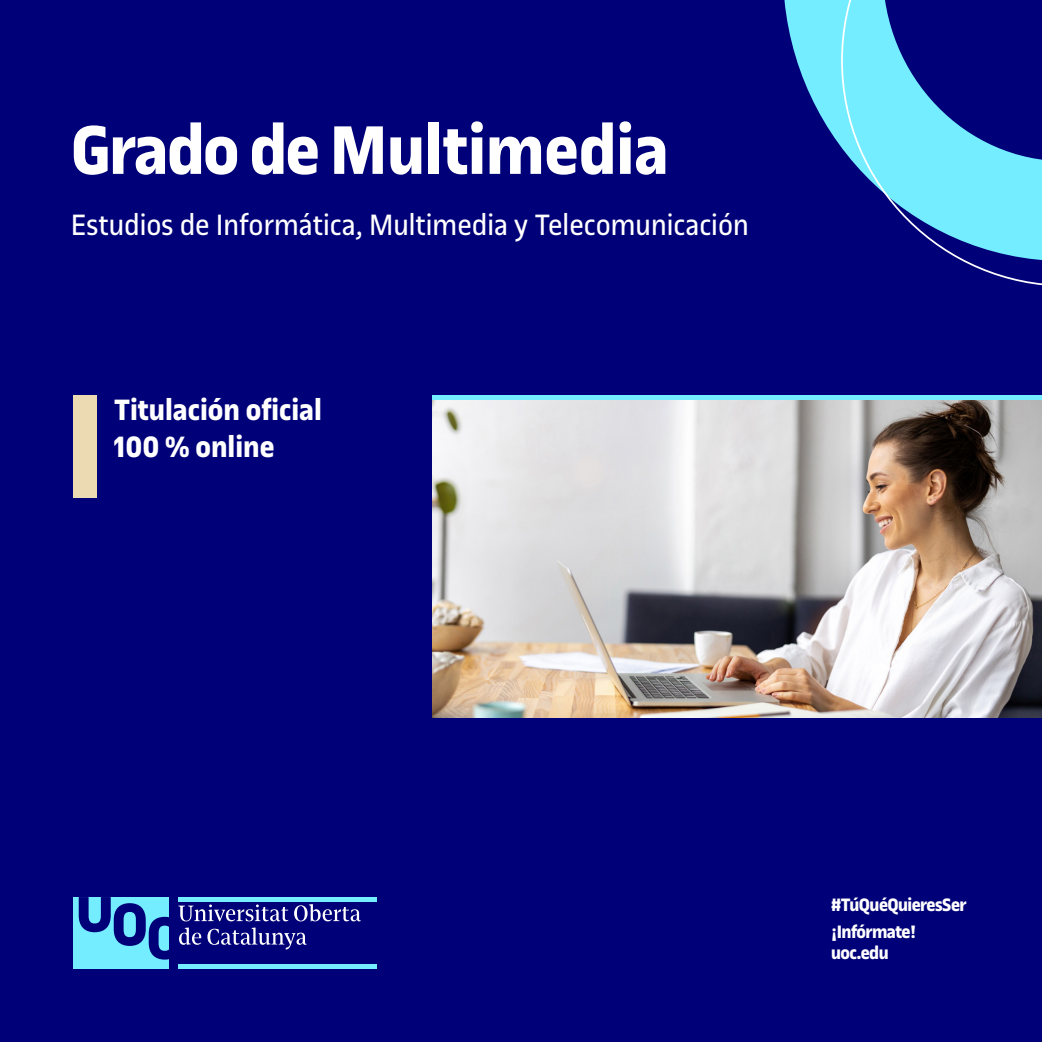
<style>
.page{position:relative;width:1042px;height:1042px;background:#000078}
.page>*{position:absolute;margin:0;border:0;box-sizing:border-box;transform-origin:0 0}
.t1{font:700 73.5px "UOC Sans";letter-spacing:-.005em;color:#fff}
.t2{font:31.5px "UOC Sans";color:#fff}
.t3{font:700 31.5px/37.8px "UOC Sans";color:#fff}
.t4{font:700 19.25px/27.1px "UOC Sans";letter-spacing:-.03em;color:#fff}
</style>
<div class="page">
<svg style="left:784px;top:0;width:56px;height:146px"></svg>
<svg style="left:840px;top:0;width:202px;height:286px"></svg>
<hr style="left:178px;top:897px;width:199px;height:4px;background:#73edff">
<hr style="left:178px;top:964px;width:199px;height:4px;background:#73edff">
<div style="left:74px;top:897px;width:95px;height:71px;background:#73edff"></div>
<svg style="left:79px;top:897px;width:90px;height:62px"></svg>
<svg style="left:179px;top:927px;width:128px;height:22px"></svg>
<svg style="left:178px;top:904px;width:183px;height:17px"></svg>
<div style="left:73px;top:395px;width:23px;height:102px;background:#ecdab2"></div>
<img style="left:433px;top:400px;width:609px;height:317px">
<div style="left:433px;top:395px;width:609px;height:5px;background:#73edff"></div>
<h1 class="t1" style="left:71px;top:108px;width:600px">Grado de Multimedia</h1>
<p class="t2" style="left:71px;top:207px;width:679px">Estudios de Informática, Multimedia y Telecomunicación</p>
<p class="t3" style="left:114px;top:390px;width:209px">Titulación oficial<br>100 % online</p>
<p class="t4" style="left:831px;top:891px;width:137px">#TúQuéQuieresSer ¡Infórmate!</p>
<p class="t4" style="left:831px;top:939px;width:59px">uoc.edu</p>
</div>
